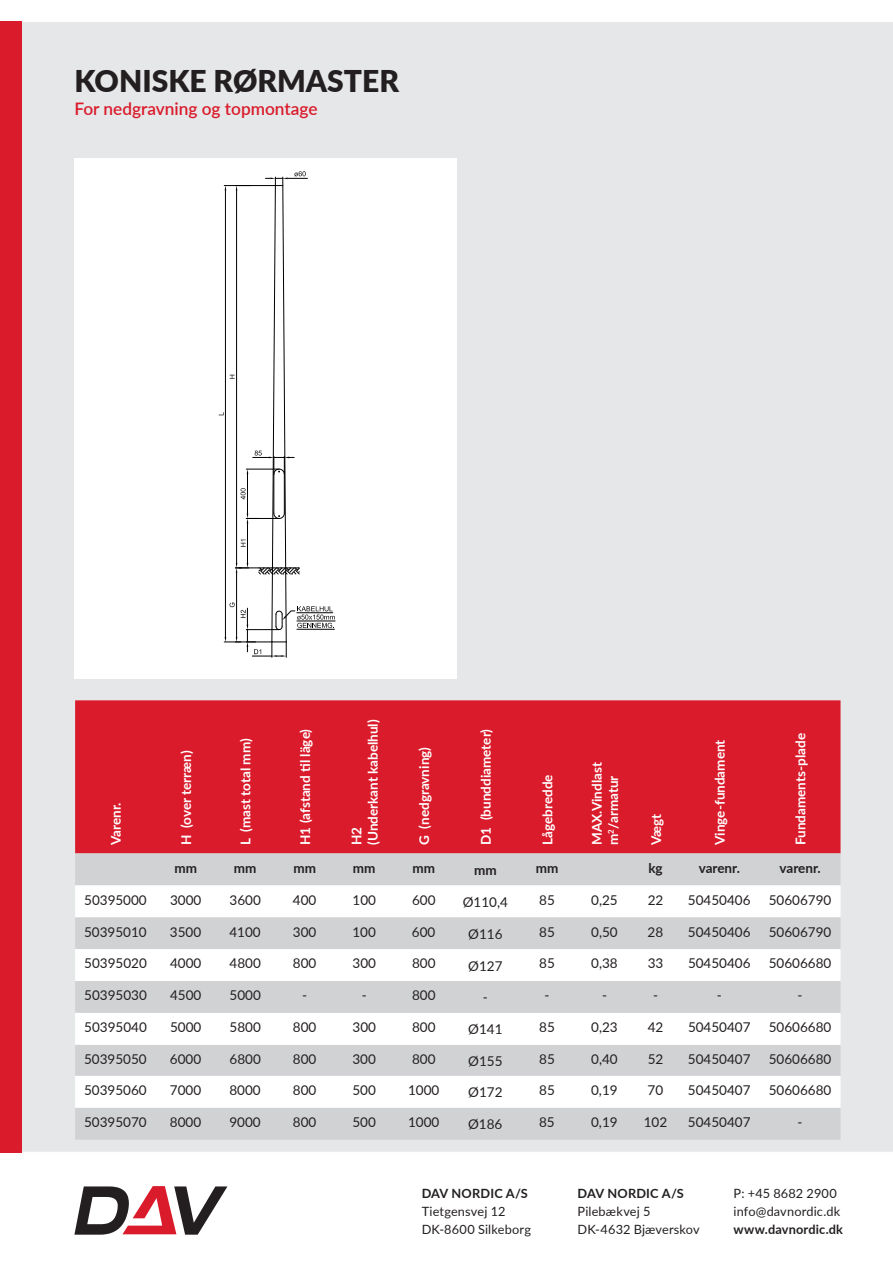
<style>
.page{position:relative;width:893px;height:1263px;background:#fff}
.page>*{position:absolute;margin:0;border:0;box-sizing:border-box;transform-origin:0 0}
.t1{font:900 30px "Lato";color:#231f20}
.t2{font:600 17.25px "Lato";color:#da1b2b}
.t3{font:13.5px "Lato";color:#231f20}
.t4{font:700 13.5px/16.5px "Lato";color:#fff}
.t5{font:700 13.5px "Lato";color:#231f20}
.t6{font:12.75px/18px "Lato";letter-spacing:.01em;color:#231f20}
.t7{font:700 12.75px "Lato";letter-spacing:.015em;color:#231f20}
</style>
<div class="page">
<div style="left:21px;top:21px;width:872px;height:1131px;background:#e6e7e9"></div>
<div style="left:0;top:21px;width:21px;height:1131px;background:#da1b2b"></div>
<svg style="left:74px;top:1186px;width:153px;height:49px"></svg>
<div style="left:74px;top:159px;width:383px;height:520px;background:#fff"></div>
<svg style="left:219px;top:171px;width:116px;height:486px"></svg>
<div style="left:75px;top:700px;width:765px;height:153px;background:#da1b2b"></div>
<div style="left:75px;top:853px;width:765px;height:287px;background:#d1d2d4"></div>
<svg style="left:75px;top:885px;width:765px;height:223px"></svg>
<h1 class="t1" style="left:74px;top:64px;width:326px">KONISKE RØRMASTER</h1>
<p class="t2" style="left:74px;top:102px;width:245px">For nedgravning og topmontage</p>
<p class="t4" style="left:109px;top:845px;width:44px;rotate:-90deg">Varenr.</p>
<p class="t4" style="left:179px;top:845px;width:96px;rotate:-90deg">H (over terræn)</p>
<p class="t4" style="left:238px;top:845px;width:108px;rotate:-90deg">L (mast total mm)</p>
<p class="t4" style="left:296px;top:845px;width:118px;rotate:-90deg">H1 (afstand til läge)</p>
<p class="t4" style="left:349px;top:845px;width:127px;rotate:-90deg">H2<br>(Underkant kabelhul)</p>
<p class="t4" style="left:415px;top:845px;width:99px;rotate:-90deg">G (nedgravning)</p>
<p class="t4" style="left:477px;top:845px;width:117px;rotate:-90deg">D1 (bunddiameter)</p>
<p class="t4" style="left:539px;top:845px;width:72px;rotate:-90deg">Lågebredde</p>
<p class="t4" style="left:588px;top:845px;width:84px;rotate:-90deg">MAX.Vindlast m<sup>2</sup>/armatur</p>
<p class="t4" style="left:649px;top:845px;width:33px;rotate:-90deg">Vægt</p>
<p class="t4" style="left:711px;top:845px;width:107px;rotate:-90deg">Vinge-fundament</p>
<p class="t4" style="left:792px;top:845px;width:113px;rotate:-90deg">Fundaments-plade</p>
<p class="t5" style="left:174px;top:862px;width:24px">mm</p>
<p class="t5" style="left:234px;top:862px;width:24px">mm</p>
<p class="t5" style="left:293px;top:862px;width:24px">mm</p>
<p class="t5" style="left:353px;top:862px;width:24px">mm</p>
<p class="t5" style="left:412px;top:862px;width:24px">mm</p>
<p class="t5" style="left:474px;top:864px;width:24px">mm</p>
<p class="t5" style="left:536px;top:862px;width:24px">mm</p>
<p class="t5" style="left:648px;top:862px;width:16px">kg</p>
<p class="t5" style="left:699px;top:862px;width:43px">varenr.</p>
<p class="t5" style="left:779px;top:862px;width:43px">varenr.</p>
<p class="t3" style="left:84px;top:890px;width:64px">50395000</p>
<p class="t3" style="left:170px;top:890px;width:33px">3000</p>
<p class="t3" style="left:230px;top:890px;width:33px">3600</p>
<p class="t3" style="left:293px;top:890px;width:25px">400</p>
<p class="t3" style="left:352px;top:890px;width:25px">100</p>
<p class="t3" style="left:412px;top:890px;width:25px">600</p>
<p class="t3" style="left:463px;top:892px;width:47px">Ø110,4</p>
<p class="t3" style="left:539px;top:894px;width:17px">85</p>
<p class="t3" style="left:591px;top:890px;width:28px">0,25</p>
<p class="t3" style="left:648px;top:894px;width:17px">22</p>
<p class="t3" style="left:688px;top:890px;width:64px">50450406</p>
<p class="t3" style="left:769px;top:890px;width:64px">50606790</p>
<p class="t3" style="left:84px;top:922px;width:64px">50395010</p>
<p class="t3" style="left:170px;top:922px;width:33px">3500</p>
<p class="t3" style="left:229px;top:922px;width:33px">4100</p>
<p class="t3" style="left:293px;top:922px;width:25px">300</p>
<p class="t3" style="left:352px;top:922px;width:25px">100</p>
<p class="t3" style="left:412px;top:922px;width:25px">600</p>
<p class="t3" style="left:468px;top:924px;width:36px">Ø116</p>
<p class="t3" style="left:539px;top:926px;width:17px">85</p>
<p class="t3" style="left:591px;top:922px;width:28px">0,50</p>
<p class="t3" style="left:648px;top:926px;width:17px">28</p>
<p class="t3" style="left:688px;top:922px;width:64px">50450406</p>
<p class="t3" style="left:769px;top:922px;width:64px">50606790</p>
<p class="t3" style="left:84px;top:954px;width:64px">50395020</p>
<p class="t3" style="left:170px;top:954px;width:33px">4000</p>
<p class="t3" style="left:230px;top:954px;width:33px">4800</p>
<p class="t3" style="left:293px;top:954px;width:25px">800</p>
<p class="t3" style="left:352px;top:954px;width:25px">300</p>
<p class="t3" style="left:412px;top:954px;width:25px">800</p>
<p class="t3" style="left:468px;top:956px;width:36px">Ø127</p>
<p class="t3" style="left:539px;top:958px;width:17px">85</p>
<p class="t3" style="left:591px;top:954px;width:28px">0,38</p>
<p class="t3" style="left:648px;top:958px;width:17px">33</p>
<p class="t3" style="left:688px;top:954px;width:64px">50450406</p>
<p class="t3" style="left:769px;top:954px;width:64px">50606680</p>
<p class="t3" style="left:84px;top:986px;width:64px">50395030</p>
<p class="t3" style="left:170px;top:986px;width:33px">4500</p>
<p class="t3" style="left:230px;top:986px;width:33px">5000</p>
<p class="t3" style="left:302px;top:990px;width:7px">-</p>
<p class="t3" style="left:362px;top:990px;width:7px">-</p>
<p class="t3" style="left:412px;top:986px;width:25px">800</p>
<p class="t3" style="left:483px;top:992px;width:7px">-</p>
<p class="t3" style="left:545px;top:990px;width:7px">-</p>
<p class="t3" style="left:602px;top:990px;width:7px">-</p>
<p class="t3" style="left:653px;top:990px;width:7px">-</p>
<p class="t3" style="left:717px;top:990px;width:7px">-</p>
<p class="t3" style="left:798px;top:990px;width:7px">-</p>
<p class="t3" style="left:84px;top:1018px;width:64px">50395040</p>
<p class="t3" style="left:170px;top:1018px;width:33px">5000</p>
<p class="t3" style="left:230px;top:1018px;width:33px">5800</p>
<p class="t3" style="left:293px;top:1018px;width:25px">800</p>
<p class="t3" style="left:352px;top:1018px;width:25px">300</p>
<p class="t3" style="left:412px;top:1018px;width:25px">800</p>
<p class="t3" style="left:468px;top:1020px;width:36px">Ø141</p>
<p class="t3" style="left:539px;top:1022px;width:17px">85</p>
<p class="t3" style="left:591px;top:1018px;width:28px">0,23</p>
<p class="t3" style="left:648px;top:1018px;width:17px">42</p>
<p class="t3" style="left:688px;top:1018px;width:64px">50450407</p>
<p class="t3" style="left:769px;top:1018px;width:64px">50606680</p>
<p class="t3" style="left:84px;top:1049px;width:64px">50395050</p>
<p class="t3" style="left:170px;top:1049px;width:33px">6000</p>
<p class="t3" style="left:229px;top:1049px;width:33px">6800</p>
<p class="t3" style="left:293px;top:1049px;width:25px">800</p>
<p class="t3" style="left:352px;top:1049px;width:25px">300</p>
<p class="t3" style="left:412px;top:1049px;width:25px">800</p>
<p class="t3" style="left:468px;top:1051px;width:36px">Ø155</p>
<p class="t3" style="left:539px;top:1054px;width:17px">85</p>
<p class="t3" style="left:591px;top:1049px;width:28px">0,40</p>
<p class="t3" style="left:648px;top:1054px;width:17px">52</p>
<p class="t3" style="left:688px;top:1049px;width:64px">50450407</p>
<p class="t3" style="left:769px;top:1049px;width:64px">50606680</p>
<p class="t3" style="left:84px;top:1081px;width:64px">50395060</p>
<p class="t3" style="left:170px;top:1081px;width:33px">7000</p>
<p class="t3" style="left:229px;top:1081px;width:33px">8000</p>
<p class="t3" style="left:293px;top:1081px;width:25px">800</p>
<p class="t3" style="left:352px;top:1081px;width:25px">500</p>
<p class="t3" style="left:408px;top:1081px;width:33px">1000</p>
<p class="t3" style="left:468px;top:1083px;width:36px">Ø172</p>
<p class="t3" style="left:539px;top:1085px;width:17px">85</p>
<p class="t3" style="left:591px;top:1081px;width:28px">0,19</p>
<p class="t3" style="left:648px;top:1081px;width:17px">70</p>
<p class="t3" style="left:688px;top:1081px;width:64px">50450407</p>
<p class="t3" style="left:769px;top:1081px;width:64px">50606680</p>
<p class="t3" style="left:84px;top:1112px;width:64px">50395070</p>
<p class="t3" style="left:170px;top:1112px;width:33px">8000</p>
<p class="t3" style="left:229px;top:1112px;width:33px">9000</p>
<p class="t3" style="left:293px;top:1112px;width:25px">800</p>
<p class="t3" style="left:352px;top:1112px;width:25px">500</p>
<p class="t3" style="left:408px;top:1112px;width:33px">1000</p>
<p class="t3" style="left:468px;top:1114px;width:36px">Ø186</p>
<p class="t3" style="left:539px;top:1117px;width:17px">85</p>
<p class="t3" style="left:591px;top:1112px;width:28px">0,19</p>
<p class="t3" style="left:644px;top:1112px;width:25px">102</p>
<p class="t3" style="left:688px;top:1112px;width:64px">50450407</p>
<p class="t3" style="left:797px;top:1117px;width:7px">-</p>
<p class="t7" style="left:422px;top:1186px;width:108px">DAV NORDIC A/S</p>
<p class="t6" style="left:422px;top:1203px;width:111px">Tietgensvej 12<br>DK-8600 Silkeborg</p>
<p class="t7" style="left:578px;top:1186px;width:108px">DAV NORDIC A/S</p>
<p class="t6" style="left:578px;top:1203px;width:124px">Pilebækvej 5<br>DK-4632 Bjæverskov</p>
<p class="t6" style="left:733px;top:1185px;width:108px">P: +45 8682 2900 info@davnordic.dk</p>
<p class="t7" style="left:733px;top:1222px;width:111px">www.davnordic.dk</p>
</div>
